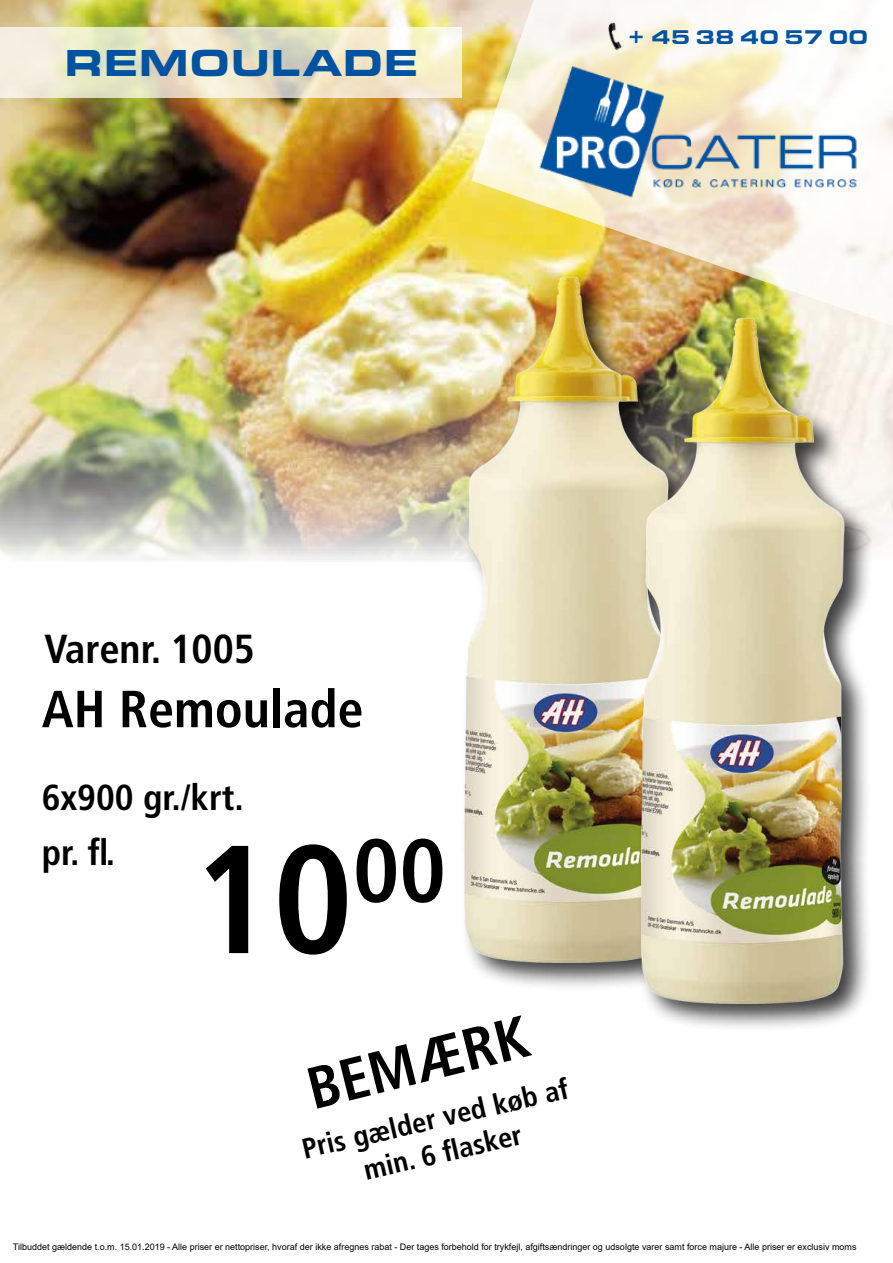
<style>
.page{position:relative;width:893px;height:1263px;background:#fff}
.page>*{position:absolute;margin:0;border:0;box-sizing:border-box;transform-origin:0 0}
.t1{font:700 condensed 153.6px "Frutiger LT Std";color:#000}
.t2{font:700 condensed 58.95px "Frutiger LT Std";color:#000}
.t3{font:700 condensed 52.2px "Frutiger LT Std";color:#000}
.t4{font:700 condensed 40.5px "Frutiger LT Std";color:#000}
.t5{font:900 39px "Eurostile Ext";color:#0053a1}
.t6{font:700 condensed 36.15px "Frutiger LT Std";color:#000}
.t7{font:700 condensed 28.65px/34.3px "Frutiger LT Std";color:#000;text-align:center}
.t8{font:900 20.7px "Eurostile Ext";color:#0053a1}
.t9{font:9px "Arial";color:#000}
</style>
<div class="page">
<img style="left:0;top:0;width:893px;height:560px">
<svg style="left:471px;top:0;width:422px;height:357px"></svg>
<img style="left:532px;top:63px;width:332px;height:140px">
<img style="left:597px;top:20px;width:34px;height:32px">
<svg style="left:0;top:27px;width:461px;height:71px;background:#ece6cc"></svg>
<img style="left:446px;top:241px;width:237px;height:741px">
<div style="left:636px;top:314px;width:238px;height:719px;background:#000;opacity:.75"></div>
<img style="left:623px;top:282px;width:236px;height:741px">
<h3 class="t5" style="left:64px;top:34px;width:356px">REMOULADE</h3>
<h3 class="t8" style="left:627px;top:21px;width:243px">+ 45 38 40 57 00</h3>
<h3 class="t4" style="left:45px;top:625px;width:212px">Varenr. 1005</h3>
<h3 class="t3" style="left:42px;top:678px;width:323px">AH Remoulade</h3>
<h3 class="t6" style="left:42px;top:776px;width:204px">6x900 gr./krt.</h3>
<h3 class="t6" style="left:42px;top:831px;width:75px">pr. fl.</h3>
<h1 class="t1" style="left:193px;top:809px;width:254px">10<sup>00</sup></h1>
<h2 class="t2" style="left:300px;top:1056px;width:228px;rotate:-14deg">BEMÆRK</h2>
<h3 class="t7" style="left:299px;top:1132px;width:274px;rotate:-13deg">Pris gælder ved køb af min. 6 fl asker</h3>
<p class="t9" style="left:13px;top:1241px;width:845px">Tilbuddet gældende t.o.m. 15.01.2019 - Alle priser er nettopriser, hvoraf der ikke afregnes rabat - Der tages forbehold for trykfejl, afgiftsændringer og udsolgte varer samt force majure - Alle priser er exclusiv moms</p>
</div>
